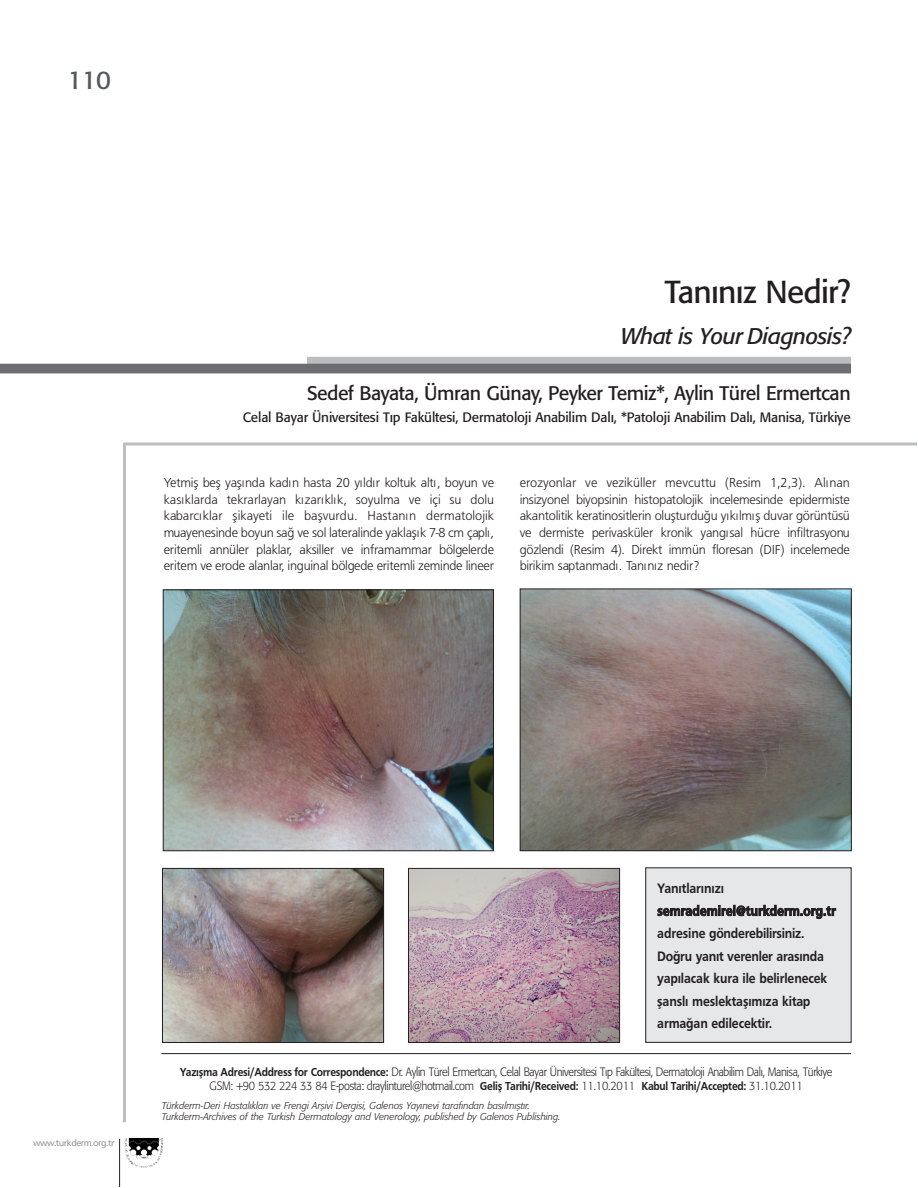
<style>
.page{position:relative;width:918px;height:1188px;background:#fff}
.page>*{position:absolute;margin:0;border:0;box-sizing:border-box;transform-origin:0 0}
.t1{font:31.5px "Formata Tr";letter-spacing:-.025em;color:#231f20}
.t2{font:25.5px "Formata Tr";color:#57585a}
.t3{font:22.5px "Formata Italic Tr";letter-spacing:-.025em;color:#231f20}
.t4{font:19.5px "Formata Tr";letter-spacing:-.025em;color:#231f20}
.t5{font:14.25px/22.5px "Frugal Bold Tr";letter-spacing:-.01em;color:#231f20;scale:.9 1}
.t6{font:13.5px/16.6px "Frugal Normal Tr";letter-spacing:-.02em;color:#231f20;text-align:justify}
.t7{font:13.5px "Formata Tr";letter-spacing:-.01em;color:#231f20}
.t8{font:12px/13.5px "Formata Light Tr";letter-spacing:-.03em;color:#231f20;text-align:center;scale:.9 1}
.t9{font:9.75px/11.2px "Formata Light Ita Tr";color:#231f20}
.t10{font:9px "Frutiger Roman";letter-spacing:-.055em;color:#939598}
.s1{font-family:"Frugal Bold Tr"}
</style>
<div class="page">
<svg style="left:307px;top:357px;width:544px;height:7px;background:#b8b9bc"></svg>
<div style="left:0;top:364px;width:851px;height:9px;background:#6c6d70"></div>
<hr style="left:123px;top:442px;width:793px;height:3px;background:#bcbdc0">
<hr style="left:123px;top:444px;width:3px;height:678px;background:#bcbdc0">
<hr style="left:161px;top:1053px;width:690px;height:1px;background:#231f20">
<img style="left:165px;top:592px;width:327px;height:257px">
<div style="left:163px;top:590px;width:331px;height:261px;border:1px solid #231f20"></div>
<img style="left:522px;top:591px;width:328px;height:258px">
<div style="left:520px;top:589px;width:332px;height:262px;border:1px solid #231f20"></div>
<img style="left:164px;top:870px;width:218px;height:171px">
<div style="left:162px;top:868px;width:222px;height:175px;border:1px solid #231f20"></div>
<img style="left:410px;top:870px;width:208px;height:171px">
<div style="left:408px;top:868px;width:212px;height:175px;border:1px solid #231f20"></div>
<div style="left:646px;top:868px;width:205px;height:174px;background:#e6e7e9"></div>
<div style="left:645px;top:867px;width:207px;height:176px;border:1px solid #231f20"></div>
<img style="left:125px;top:1138px;width:38px;height:29px">
<hr style="left:119px;top:1139px;width:1px;height:47px;background:#231f20">
<h2 class="t2" style="left:67px;top:69px;width:45px">110</h2>
<h1 class="t1" style="left:665px;top:278px;width:188px">Ta nı nız Ne dir?</h1>
<h3 class="t3" style="left:621px;top:326px;width:232px">What is Yo ur Di ag no sis?</h3>
<h3 class="t4" style="left:307px;top:384px;width:545px">Sedef Bayata, Ümran Günay, Peyker Temiz*, Aylin Türel Ermertcan</h3>
<p class="t7" style="left:243px;top:411px;width:609px">Celal Bayar Üniversitesi Tıp Fakültesi, Dermatoloji Anabilim Dalı, *Patoloji Anabilim Dalı, Manisa, Türkiye</p>
<p class="t6" style="left:164px;top:475px;width:332px">Yetmiş beş yaşında kadın hasta 20 yıldır koltuk altı, boyun ve kasıklarda tekrarlayan kızarıklık, soyulma ve içi su dolu kabarcıklar şikayeti ile başvurdu. Hastanın dermatolojik muayenesinde boyun sağ ve sol lateralinde yaklaşık 7-8 cm çaplı, eritemli annüler plaklar, aksiller ve inframammar bölgelerde eritem ve erode alanlar, inguinal bölgede eritemli zeminde lineer</p>
<p class="t6" style="left:520px;top:475px;width:332px">erozyonlar ve veziküller mevcuttu (Resim 1,2,3). Alınan insizyonel biyopsinin histopatolojik incelemesinde epidermiste akantolitik keratinositlerin oluşturduğu yıkılmış duvar görüntüsü ve dermiste perivasküler kronik yangısal hücre infiltrasyonu gözlendi (Resim 4). Direkt immün floresan (DIF) incelemede birikim saptanmadı. Tanınız nedir?</p>
<p class="t10" style="left:33px;top:1139px;width:83px">www.turk derm.org.tr</p>
<p class="t5" style="left:657px;top:878px;width:200px">Ya n›t la r› n› z› semrademirel@turkderm.org.tr ad re si ne gön de re bi lir si niz.<br>Do€ ru ya n›t ve ren ler ara s›n da ya p› la cak ku ra ile be lir le ne cek flans l› mes lek ta fl› m› za ki tap<br>ar ma €an edi le cek tir.</p>
<p class="t8" style="left:180px;top:1066px;width:727px"><span class="s1">Ya z›fl ma Ad re si/Ad dress for Cor res pon den ce:</span> Dr. Aylin Türel Ermertcan, Celal Bayar Üniversitesi Tıp Fakültesi, Dermatoloji Anabilim Dalı, Manisa, Türkiye<br>GSM: +90 532 224 33 84 E-posta: draylinturel@hotmail.com <span class="s1">Geliş Tarihi/Received:</span> 11.10.2011 <span class="s1">Kabul Tarihi/Accepted:</span> 31.10.2011</p>
<p class="t9" style="left:162px;top:1101px;width:400px">Türk derm-De ri Has ta lık la rı ve Fren gi Ar şi vi Der gi si, Ga le nos Ya yı ne vi ta ra f›n dan ba s›l m›fl t›r.<br>Turk derm-Arc hi ves of the Tur kish Der ma to logy and Ve ne ro logy, pub lis hed by Ga le nos Pub lis hing.</p>
</div>
